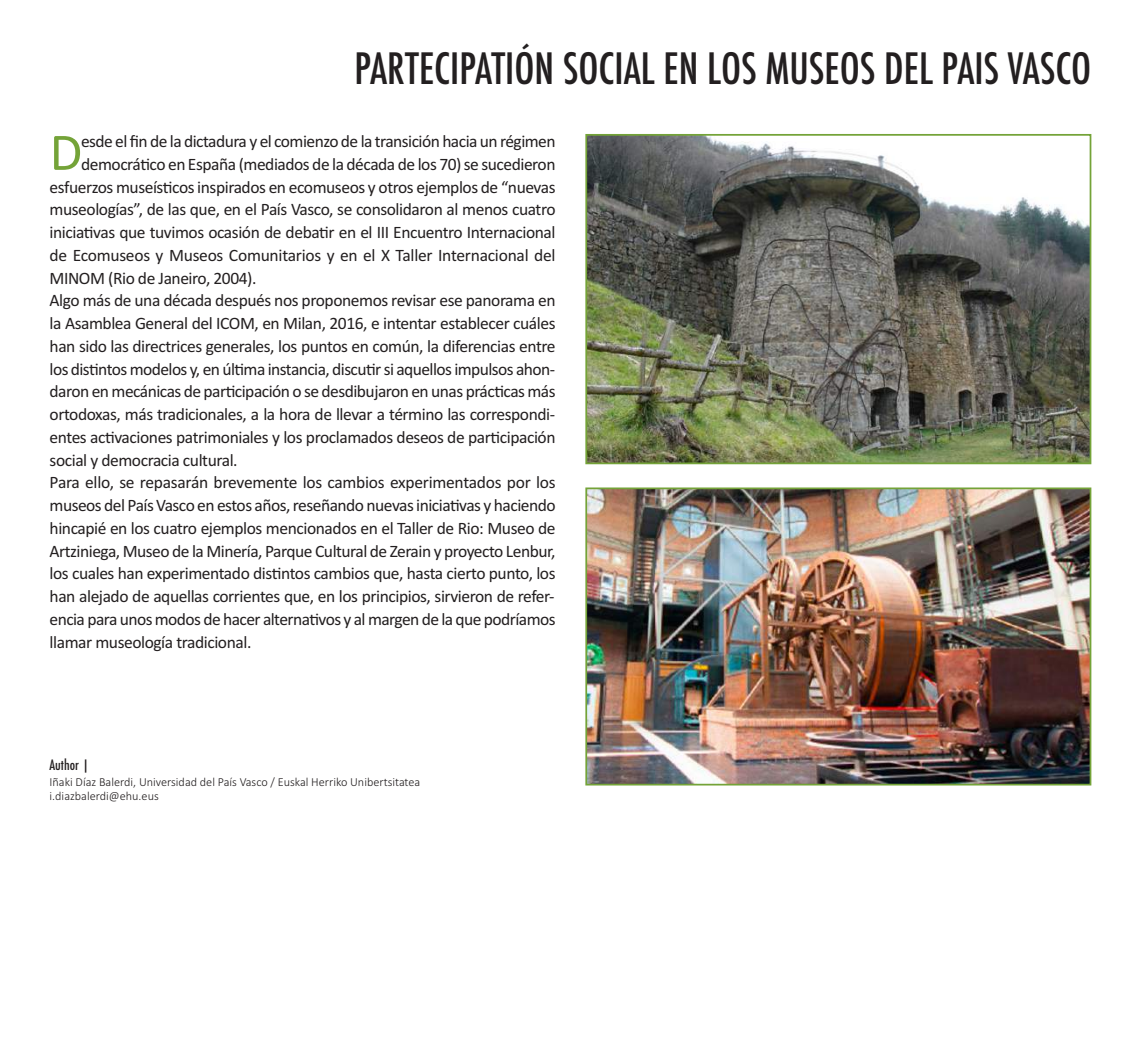
<style>
.page{position:relative;width:1141px;height:1042px;background:#fff}
.page>*{position:absolute;margin:0;border:0;box-sizing:border-box;transform-origin:0 0}
.t1{font:53.38px "Calibri";color:#74a338}
.t2{font:500 condensed 42px "Futura";color:#231f20}
.t3{font:17.5px "Calibri";letter-spacing:-.025em;color:#231f20}
.t4{font:500 condensed 14px "Futura";color:#231f20}
.t5{font:300 12.25px/14.7px "Calibri";color:#231f20}
</style>
<div class="page">
<img style="left:588px;top:137px;width:500px;height:324px">
<div style="left:585px;top:134px;width:506px;height:330px;border:2px solid #74a338"></div>
<img style="left:588px;top:490px;width:500px;height:292px">
<div style="left:585px;top:487px;width:506px;height:298px;border:2px solid #74a338"></div>
<h2 class="t2" style="left:354px;top:45px;width:738px">PARTECIPATIÓN SOCIAL EN LOS MUSEOS DEL PAIS VASCO</h2>
<h1 class="t1" style="left:50px;top:120px;width:34px">D</h1>
<p class="t3" style="left:81px;top:131px;width:476px">esde el fin de la dictadura y el comienzo de la transición hacia un régimen</p>
<p class="t3" style="left:81px;top:154px;width:476px">democrático en España (mediados de la década de los 70) se sucedieron</p>
<p class="t3" style="left:50px;top:176px;width:507px">esfuerzos museísticos inspirados en ecomuseos y otros ejemplos de “nuevas</p>
<p class="t3" style="left:50px;top:199px;width:507px">museologías”, de las que, en el País Vasco, se consolidaron al menos cuatro</p>
<p class="t3" style="left:50px;top:222px;width:507px">iniciativas que tuvimos ocasión de debatir en el III Encuentro Internacional</p>
<p class="t3" style="left:50px;top:245px;width:507px">de Ecomuseos y Museos Comunitarios y en el X Taller Internacional del</p>
<p class="t3" style="left:50px;top:267px;width:208px">MINOM (Rio de Janeiro, 2004).</p>
<p class="t3" style="left:50px;top:290px;width:507px">Algo más de una década después nos proponemos revisar ese panorama en</p>
<p class="t3" style="left:50px;top:313px;width:507px">la Asamblea General del ICOM, en Milan, 2016, e intentar establecer cuáles</p>
<p class="t3" style="left:50px;top:336px;width:507px">han sido las directrices generales, los puntos en común, la diferencias entre</p>
<p class="t3" style="left:50px;top:358px;width:507px">los distintos modelos y, en última instancia, discutir si aquellos impulsos ahon-</p>
<p class="t3" style="left:50px;top:381px;width:507px">daron en mecánicas de participación o se desdibujaron en unas prácticas más</p>
<p class="t3" style="left:50px;top:404px;width:507px">ortodoxas, más tradicionales, a la hora de llevar a término las correspondi-</p>
<p class="t3" style="left:50px;top:427px;width:507px">entes activaciones patrimoniales y los proclamados deseos de participación</p>
<p class="t3" style="left:50px;top:449px;width:190px">social y democracia cultural.</p>
<p class="t3" style="left:50px;top:472px;width:507px">Para ello, se repasarán brevemente los cambios experimentados por los</p>
<p class="t3" style="left:50px;top:495px;width:507px">museos del País Vasco en estos años, reseñando nuevas iniciativas y haciendo</p>
<p class="t3" style="left:50px;top:518px;width:507px">hincapié en los cuatro ejemplos mencionados en el Taller de Rio: Museo de</p>
<p class="t3" style="left:50px;top:540px;width:507px">Artziniega, Museo de la Minería, Parque Cultural de Zerain y proyecto Lenbur,</p>
<p class="t3" style="left:50px;top:563px;width:507px">los cuales han experimentado distintos cambios que, hasta cierto punto, los</p>
<p class="t3" style="left:50px;top:586px;width:507px">han alejado de aquellas corrientes que, en los principios, sirvieron de refer-</p>
<p class="t3" style="left:50px;top:609px;width:507px">encia para unos modos de hacer alternativos y al margen de la que podríamos</p>
<p class="t3" style="left:50px;top:631px;width:203px">llamar museología tradicional.</p>
<p class="t4" style="left:50px;top:757px;width:42px">Author |</p>
<p class="t5" style="left:50px;top:774px;width:372px">Iñaki Díaz Balerdi, Universidad del País Vasco / Euskal Herriko Unibertsitatea i.diazbalerdi@ehu.eus</p>
</div>
